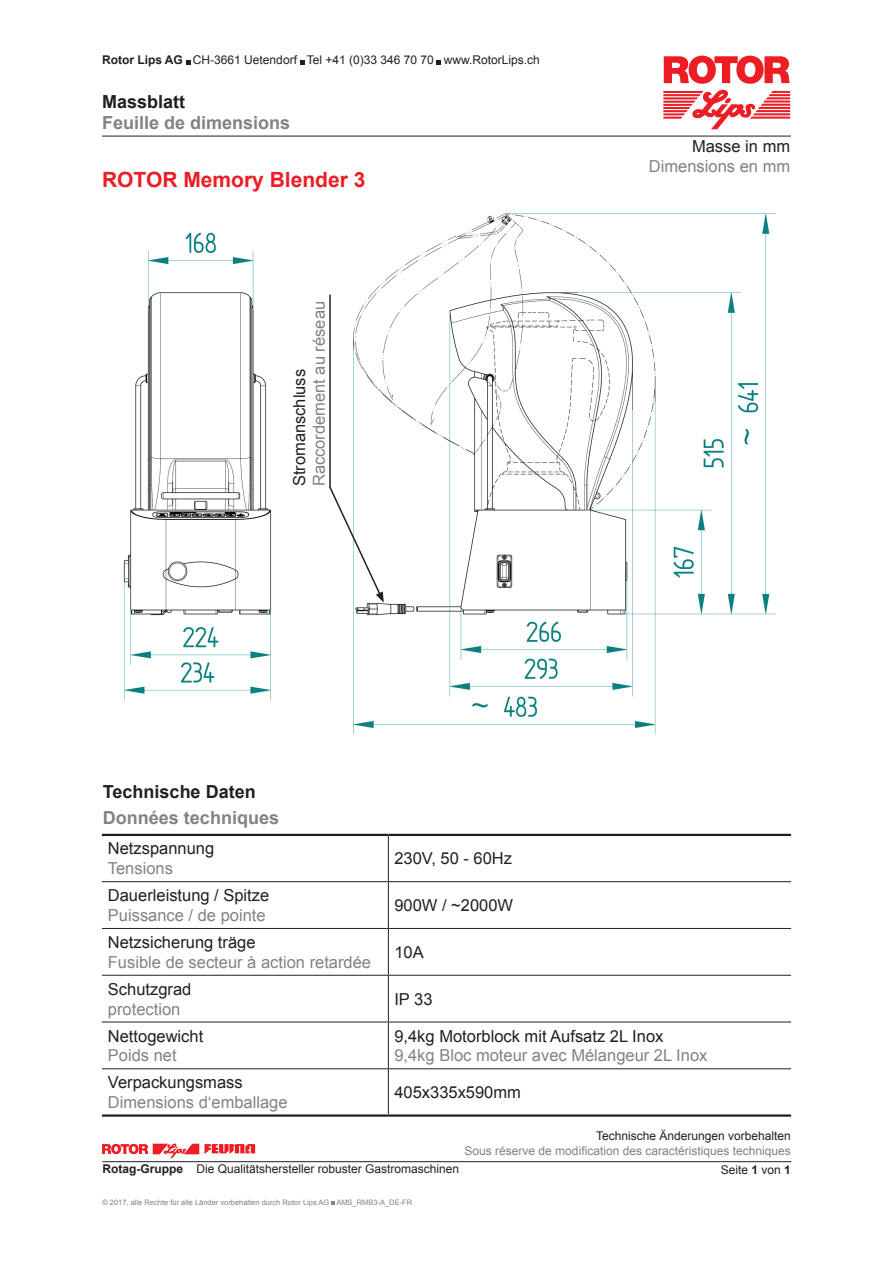
<style>
.page{position:relative;width:893px;height:1263px;background:#fff}
.page>*{position:absolute;margin:0;border:0;box-sizing:border-box;transform-origin:0 0}
.t1{font:700 21px "Arial";color:#ee1d23}
.t2{font:700 18px "Arial";color:#808285}
.t3{font:700 18px "Arial";color:#231f20}
.t4{font:16.5px "Arial";color:#231f20}
.t5{font:16.5px "Arial";color:#808285}
.t6{font:12px "Arial";color:#231f20}
.t7{font:12px "Arial";color:#808285}
.t8{font:7.5px "Arial";color:#808285}
.s1{font-weight:700}
</style>
<div class="page">
<hr style="left:102px;top:136px;width:689px;height:1px;background:#231f20">
<svg style="left:664px;top:56px;width:126px;height:28px"></svg>
<svg style="left:664px;top:90px;width:126px;height:39px"></svg>
<svg style="left:102px;top:1143px;width:153px;height:15px"></svg>
<hr style="left:102px;top:1161px;width:689px;height:1px;background:#231f20">
<svg style="left:186px;top:60px;width:4px;height:4px"></svg>
<svg style="left:300px;top:60px;width:4px;height:4px"></svg>
<svg style="left:437px;top:60px;width:4px;height:4px"></svg>
<svg style="left:331px;top:1201px;width:4px;height:4px"></svg>
<hr style="left:388px;top:836px;width:1px;height:45px;background:#231f20">
<hr style="left:102px;top:881px;width:286px;height:1px;background:#231f20">
<hr style="left:388px;top:881px;width:403px;height:1px;background:#231f20">
<hr style="left:388px;top:882px;width:1px;height:46px;background:#231f20">
<hr style="left:102px;top:928px;width:286px;height:1px;background:#231f20">
<hr style="left:388px;top:928px;width:403px;height:1px;background:#231f20">
<hr style="left:388px;top:929px;width:1px;height:46px;background:#231f20">
<hr style="left:102px;top:975px;width:286px;height:1px;background:#231f20">
<hr style="left:388px;top:975px;width:403px;height:1px;background:#231f20">
<hr style="left:388px;top:975px;width:1px;height:47px;background:#231f20">
<hr style="left:102px;top:1022px;width:286px;height:1px;background:#231f20">
<hr style="left:388px;top:1022px;width:403px;height:1px;background:#231f20">
<hr style="left:388px;top:1022px;width:1px;height:46px;background:#231f20">
<hr style="left:102px;top:1068px;width:286px;height:1px;background:#231f20">
<hr style="left:388px;top:1068px;width:403px;height:1px;background:#231f20">
<hr style="left:388px;top:1069px;width:1px;height:45px;background:#231f20">
<hr style="left:102px;top:834px;width:286px;height:2px;background:#231f20">
<hr style="left:388px;top:834px;width:403px;height:2px;background:#231f20">
<hr style="left:102px;top:1114px;width:286px;height:3px;background:#231f20">
<hr style="left:388px;top:1114px;width:403px;height:3px;background:#231f20">
<img style="left:123px;top:213px;width:652px;height:522px">
<svg style="left:328px;top:485px;width:56px;height:118px"></svg>
<hr style="left:329px;top:295px;width:2px;height:193px;background:#231f20">
<p class="t6" style="left:102px;top:52px;width:439px"><span class="s1">Rotor Lips AG</span> CH-3661 Uetendorf Tel +41 (0)33 346 70 70 www.RotorLips.ch</p>
<p class="t3" style="left:102px;top:90px;width:85px">Massblatt</p>
<p class="t2" style="left:102px;top:110px;width:190px">Feuille de dimensions</p>
<p class="t1" style="left:102px;top:165px;width:265px">ROTOR Memory Blender 3</p>
<p class="t5" style="left:308px;top:486px;width:187px;rotate:-90deg">Raccordement au réseau</p>
<p class="t4" style="left:289px;top:486px;width:119px;rotate:-90deg">Stromanschluss</p>
<p class="t4" style="left:692px;top:135px;width:100px">Masse in mm</p>
<p class="t5" style="left:649px;top:155px;width:143px">Dimensions en mm</p>
<p class="t3" style="left:103px;top:780px;width:154px">Technische Daten</p>
<p class="t2" style="left:103px;top:805px;width:178px">Données techniques</p>
<p class="t4" style="left:108px;top:838px;width:108px">Netzspannung</p>
<p class="t5" style="left:108px;top:857px;width:67px">Tensions</p>
<p class="t4" style="left:108px;top:884px;width:163px">Dauerleistung / Spitze</p>
<p class="t5" style="left:108px;top:904px;width:159px">Puissance / de pointe</p>
<p class="t4" style="left:108px;top:931px;width:149px">Netzsicherung träge</p>
<p class="t5" style="left:108px;top:951px;width:265px">Fusible de secteur à action retardée</p>
<p class="t4" style="left:108px;top:978px;width:85px">Schutzgrad</p>
<p class="t5" style="left:108px;top:998px;width:74px">protection</p>
<p class="t4" style="left:108px;top:1025px;width:97px">Nettogewicht</p>
<p class="t5" style="left:108px;top:1045px;width:70px">Poids net</p>
<p class="t4" style="left:108px;top:1072px;width:136px">Verpackungsmass</p>
<p class="t5" style="left:108px;top:1091px;width:181px">Dimensions d‘emballage</p>
<p class="t4" style="left:394px;top:848px;width:119px">230V, 50 - 60Hz</p>
<p class="t4" style="left:394px;top:894px;width:120px">900W / ~2000W</p>
<p class="t4" style="left:394px;top:941px;width:31px">10A</p>
<p class="t4" style="left:394px;top:988px;width:40px">IP 33</p>
<p class="t4" style="left:394px;top:1025px;width:271px">9,4kg Motorblock mit Aufsatz 2L Inox</p>
<p class="t5" style="left:394px;top:1045px;width:315px">9,4kg Bloc moteur avec Mélangeur 2L Inox</p>
<p class="t4" style="left:394px;top:1081px;width:128px">405x335x590mm</p>
<p class="t6" style="left:596px;top:1127px;width:196px">Technische Änderungen vorbehalten</p>
<p class="t7" style="left:465px;top:1143px;width:328px">Sous réserve de modification des caractéristiques techniques</p>
<p class="t6" style="left:102px;top:1161px;width:358px"><span class="s1">Rotag-Gruppe</span> Die Qualitätshersteller robuster Gastromaschinen</p>
<p class="t8" style="left:102px;top:1197px;width:228px">© 2017, alle Rechte für alle Länder vorbehalten durch Rotor Lips AG</p>
<p class="t8" style="left:336px;top:1197px;width:77px">AMS_RMB3-A_DE-FR</p>
<p class="t6" style="left:721px;top:1162px;width:72px">Seite <span class="s1">1</span> von <span class="s1">1</span></p>
</div>
